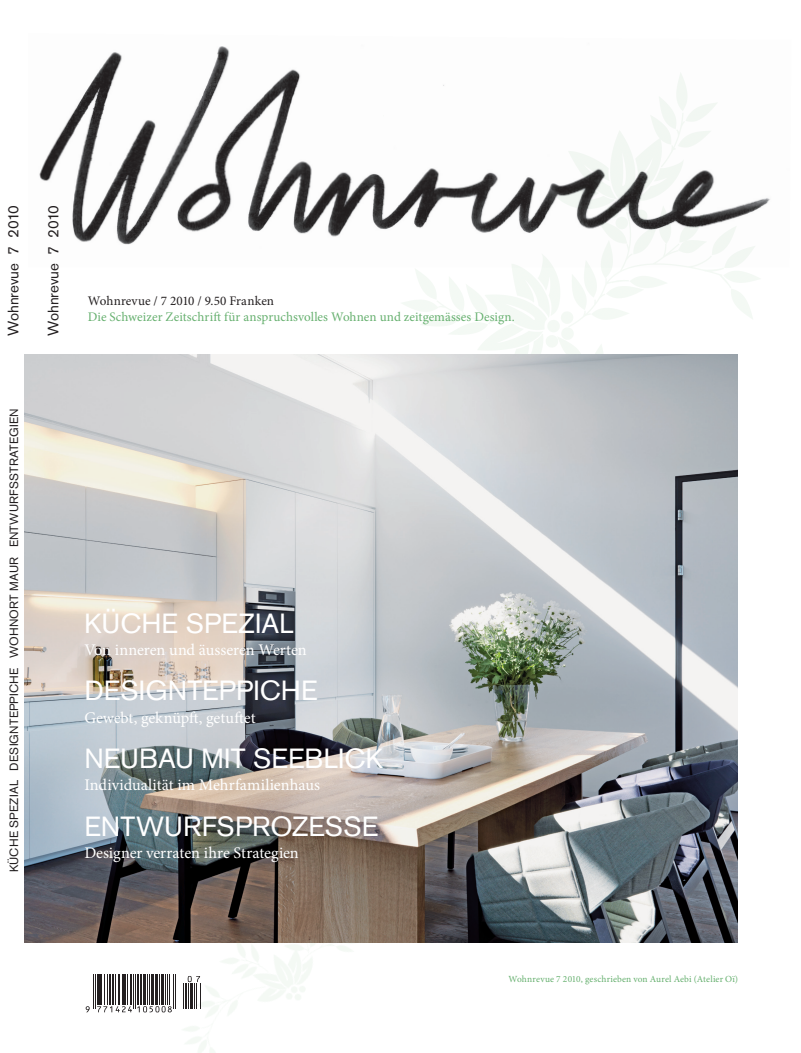
<style>
.page{position:relative;width:801px;height:1053px;background:#fff}
.page>*{position:absolute;margin:0;border:0;box-sizing:border-box;transform-origin:0 0}
.t1{font:27.5px "Akzidenz Grotesk BE";letter-spacing:.005em;color:#fff}
.t2{font:16.25px "Minion Pro";letter-spacing:-.005em;color:#fff}
.t3{font:15px "Akzidenz Grotesk BE";letter-spacing:-.005em;color:#231f20}
.t4{font:13.12px "Minion Pro";letter-spacing:.005em;color:#66b06f}
.t5{font:13.12px "Minion Pro";letter-spacing:.005em;color:#231f20}
.t6{font:11.88px "Akzidenz Grotesk BE";letter-spacing:.015em;color:#231f20}
.t7{font:9.38px "Minion Pro";letter-spacing:.01em;color:#66b06f}
</style>
<div class="page">
<img style="left:170px;top:942px;width:207px;height:110px">
<img style="left:402px;top:267px;width:358px;height:292px">
<img style="left:25px;top:354px;width:712px;height:588px">
<img style="left:39px;top:46px;width:731px;height:221px">
<hr style="left:93px;top:973px;width:1px;height:35px;background:#231f20">
<hr style="left:95px;top:973px;width:1px;height:35px;background:#231f20">
<hr style="left:97px;top:973px;width:2px;height:31px;background:#231f20">
<hr style="left:100px;top:973px;width:2px;height:31px;background:#231f20">
<hr style="left:104px;top:973px;width:1px;height:31px;background:#231f20">
<hr style="left:107px;top:973px;width:1px;height:31px;background:#231f20">
<hr style="left:109px;top:973px;width:2px;height:31px;background:#231f20">
<hr style="left:112px;top:973px;width:2px;height:31px;background:#231f20">
<hr style="left:115px;top:973px;width:1px;height:31px;background:#231f20">
<hr style="left:118px;top:973px;width:2px;height:31px;background:#231f20">
<hr style="left:122px;top:973px;width:2px;height:31px;background:#231f20">
<hr style="left:124px;top:973px;width:2px;height:31px;background:#231f20">
<hr style="left:127px;top:973px;width:1px;height:31px;background:#231f20">
<hr style="left:131px;top:973px;width:1px;height:31px;background:#231f20">
<hr style="left:133px;top:973px;width:1px;height:35px;background:#231f20">
<hr style="left:135px;top:973px;width:1px;height:35px;background:#231f20">
<hr style="left:137px;top:973px;width:1px;height:31px;background:#231f20">
<hr style="left:140px;top:973px;width:2px;height:31px;background:#231f20">
<hr style="left:143px;top:973px;width:2px;height:31px;background:#231f20">
<hr style="left:147px;top:973px;width:1px;height:31px;background:#231f20">
<hr style="left:149px;top:973px;width:1px;height:31px;background:#231f20">
<hr style="left:151px;top:973px;width:3px;height:31px;background:#231f20">
<hr style="left:155px;top:973px;width:2px;height:31px;background:#231f20">
<hr style="left:159px;top:973px;width:1px;height:31px;background:#231f20">
<hr style="left:161px;top:973px;width:2px;height:31px;background:#231f20">
<hr style="left:165px;top:973px;width:1px;height:31px;background:#231f20">
<hr style="left:167px;top:973px;width:1px;height:31px;background:#231f20">
<hr style="left:169px;top:973px;width:1px;height:31px;background:#231f20">
<hr style="left:173px;top:973px;width:1px;height:35px;background:#231f20">
<hr style="left:175px;top:973px;width:1px;height:35px;background:#231f20">
<svg style="left:86px;top:1006px;width:4px;height:6px"></svg>
<svg style="left:97px;top:1006px;width:75px;height:6px"></svg>
<svg style="left:183px;top:975px;width:18px;height:33px"></svg>
<p class="t3" style="left:4px;top:336px;width:133px;rotate:-90deg">Wohnrevue 7 2010</p>
<p class="t3" style="left:44px;top:336px;width:133px;rotate:-90deg">Wohnrevue 7 2010</p>
<p class="t5" style="left:88px;top:291px;width:188px">Wohnrevue / 7 2010 / 9.50 Franken</p>
<p class="t4" style="left:88px;top:308px;width:428px">Die Schweizer Zeitschrift für anspruchsvolles Wohnen und zeitgemässes Design.</p>
<p class="t6" style="left:7px;top:872px;width:465px;rotate:-90deg">KÜCHE SPEZIAL DESIGNTEPPICHE WOHNORT MAUR ENTWURFSSTRATEGIEN</p>
<p class="t1" style="left:84px;top:607px;width:211px">KÜCHE SPEZIAL</p>
<p class="t2" style="left:84px;top:639px;width:224px">Von inneren und äusseren Werten</p>
<p class="t1" style="left:84px;top:674px;width:235px">DESIGNTEPPICHE</p>
<p class="t2" style="left:84px;top:706px;width:173px">Gewebt, geknüpft, getuftet</p>
<p class="t1" style="left:84px;top:742px;width:300px">NEUBAU MIT SEEBLICK</p>
<p class="t2" style="left:84px;top:774px;width:237px">Individualität im Mehrfamilienhaus</p>
<p class="t1" style="left:84px;top:809px;width:296px">ENTWURFSPROZESSE</p>
<p class="t2" style="left:84px;top:841px;width:216px">Designer verraten ihre Strategien</p>
<p class="t7" style="left:508px;top:972px;width:231px">Wohnrevue 7 2010, geschrieben von Aurel Aebi (Atelier Oï)</p>
</div>
